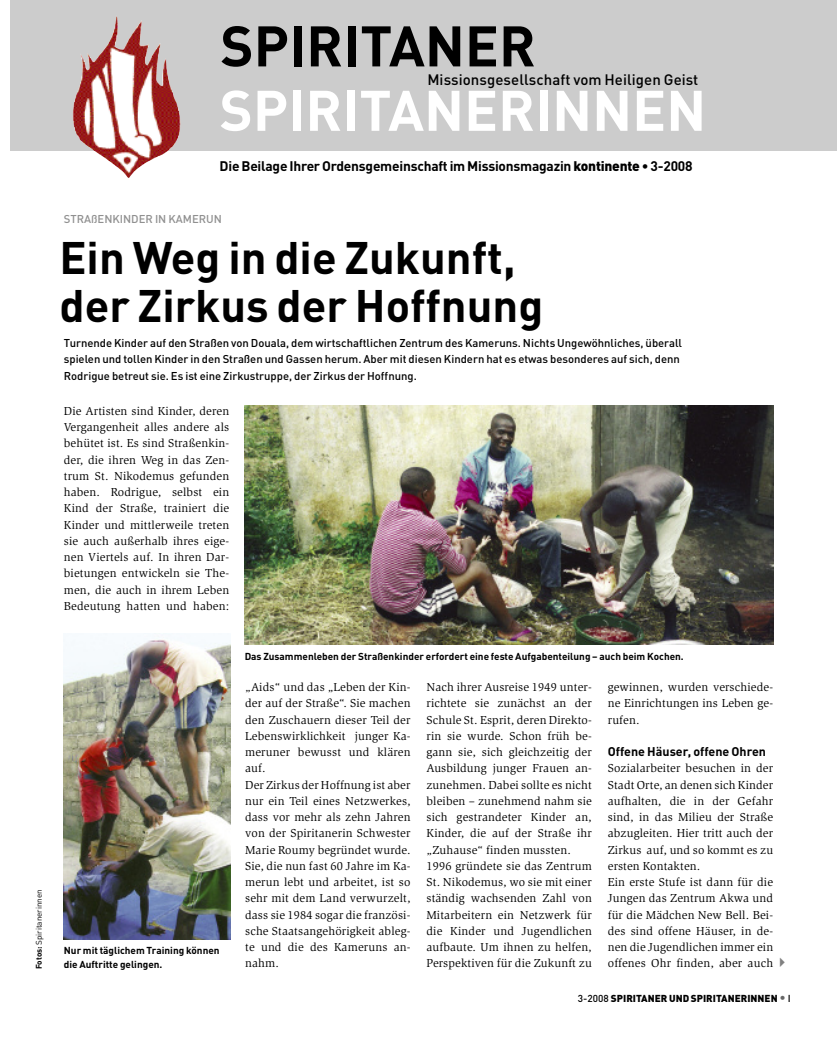
<style>
.page{position:relative;width:837px;height:1049px;background:#fff}
.page>*{position:absolute;margin:0;border:0;box-sizing:border-box;transform-origin:0 0}
.t1{font:700 56.25px "DIN Pro";color:#fff}
.t2{font:700 56.25px "DIN Pro";color:#000}
.t3{font:700 45px/47.5px "DIN Pro";color:#000}
.t4{font:500 15px "DIN Pro";letter-spacing:.005em;color:#000}
.t5{font:700 13.75px "DIN Pro";letter-spacing:-.015em;color:#000}
.t6{font:700 12.5px "DIN Pro";color:#000}
.t7{font:11.88px/16.2px "Slimbach Std";letter-spacing:.015em;color:#000}
.t8{font:500 11.25px/16.2px "DIN Pro";color:#000}
.t9{font:500 11.25px "DIN Pro";color:#909090}
.t10{font:700 10px/13.8px "DIN Pro";color:#000}
.t11{font:900 10px "DIN Pro";color:#000}
.t12{font:8.12px "DIN Pro";color:#000}
.s1{font-weight:700}
.s2{font-weight:900}
.s3{font-weight:500}
.s4{font-weight:500;font-size:12.5px;color:#666}
</style>
<div class="page">
<div style="left:11px;top:0;width:825px;height:151px;background:#ccc"></div>
<img style="left:73px;top:16px;width:108px;height:162px">
<img style="left:245px;top:405px;width:527px;height:240px">
<img style="left:64px;top:634px;width:166px;height:306px">
<p class="t12" style="left:34px;top:969px;width:82px;rotate:-90deg"><span class="s1">Fotos:</span> Spiritanerinnen</p>
<h1 class="t2" style="left:220px;top:13px;width:317px">SPIRITANER</h1>
<h1 class="t1" style="left:219px;top:77px;width:488px">SPIRITANERINNEN</h1>
<p class="t4" style="left:427px;top:71px;width:272px">Missionsgesellschaft vom Heiligen Geist</p>
<p class="t5" style="left:219px;top:158px;width:474px">Die Beilage Ihrer Ordensgemeinschaft im Missionsmagazin <span class="s2">kontinente</span> • 3-2008</p>
<p class="t9" style="left:64px;top:212px;width:159px">STRAßENKINDER IN KAMERUN</p>
<h2 class="t3" style="left:59px;top:233px;width:485px">Ein Weg in die Zukunft, der Zirkus der Hoffnung</h2>
<p class="t8" style="left:64px;top:335px;width:619px">Turnende Kinder auf den Straßen von Douala, dem wirtschaftlichen Zentrum des Kameruns. Nichts Ungewöhnliches, überall spielen und tollen Kinder in den Straßen und Gassen herum. Aber mit diesen Kindern hat es etwas besonderes auf sich, denn<br>Rodrigue betreut sie. Es ist eine Zirkustruppe, der Zirkus der Hoffnung.</p>
<p class="t7" style="left:64px;top:404px;width:167px;text-align:justify">Die Artisten sind Kinder, deren Vergangenheit alles andere als behütet ist. Es sind Straßenkin&shy;der, die ihren Weg in das Zen&shy;trum St. Nikodemus gefunden haben. Rodrigue, selbst ein Kind der Straße, trainiert die Kinder und mittlerweile treten sie auch außerhalb ihres eige&shy;nen Viertels auf. In ihren Dar&shy;bietungen entwickeln sie The&shy;men, die auch in ihrem Leben Bedeutung hatten und haben:</p>
<p class="t10" style="left:64px;top:943px;width:157px">Nur mit täglichem Training können die Auftritte gelingen.</p>
<p class="t10" style="left:244px;top:649px;width:440px">Das Zusammenleben der Straßenkinder erfordert eine feste Aufgabenteilung – auch beim Kochen.</p>
<p class="t7" style="left:245px;top:680px;width:167px">„Aids“ und das „Leben der Kin&shy;der auf der Straße“. Sie machen den Zuschauern dieser Teil der<br>Lebenswirklichkeit junger Ka&shy;meruner bewusst und klären auf.<br>Der Zirkus der Hoffnung ist aber nur ein Teil eines Netzwerkes, dass vor mehr als zehn Jahren von der Spiritanerin Schwester<br>Marie Roumy begründet wurde.<br>Sie, die nun fast 60 Jahre im Ka&shy;merun lebt und arbeitet, ist so sehr mit dem Land verwurzelt, dass sie 1984 sogar die französi&shy;sche Staatsangehörigkeit ableg&shy;te und die des Kameruns an&shy;nahm.</p>
<p class="t7" style="left:426px;top:680px;width:167px">Nach ihrer Ausreise 1949 unter&shy;richtete sie zunächst an der<br>Schule St. Esprit, deren Direkto&shy;rin sie wurde. Schon früh be&shy;gann sie, sich gleichzeitig der<br>Ausbildung junger Frauen an&shy;zunehmen. Dabei sollte es nicht bleiben – zunehmend nahm sie sich gestrandeter Kinder an,<br>Kinder, die auf der Straße ihr „Zuhause“ finden mussten.<br>1996 gründete sie das Zentrum<br>St. Nikodemus, wo sie mit einer ständig wachsenden Zahl von<br>Mitarbeitern ein Netzwerk für die Kinder und Jugendlichen aufbaute. Um ihnen zu helfen,<br>Perspektiven für die Zukunft zu</p>
<p class="t7" style="left:607px;top:680px;width:167px;text-align:justify">gewinnen, wurden verschiede&shy;ne Einrichtungen ins Leben ge&shy;rufen.</p>
<p class="t6" style="left:607px;top:744px;width:160px">Offene Häuser, offene Ohren</p>
<p class="t7" style="left:607px;top:761px;width:167px">Sozialarbeiter besuchen in der<br>Stadt Orte, an denen sich Kinder aufhalten, die in der Gefahr sind, in das Milieu der Straße abzugleiten. Hier tritt auch der<br>Zirkus auf, und so kommt es zu ersten Kontakten.<br>Ein erste Stufe ist dann für die<br>Jungen das Zentrum Akwa und für die Mädchen New Bell. Bei&shy;des sind offene Häuser, in de&shy;nen die Jugendlichen immer ein offenes Ohr finden, aber auch</p>
<p class="t11" style="left:577px;top:992px;width:214px"><span class="s3">3-2008</span> SPIRITANER UND SPIRITANERINNEN <span class="s4">•</span> <span class="s3">I</span></p>
</div>
